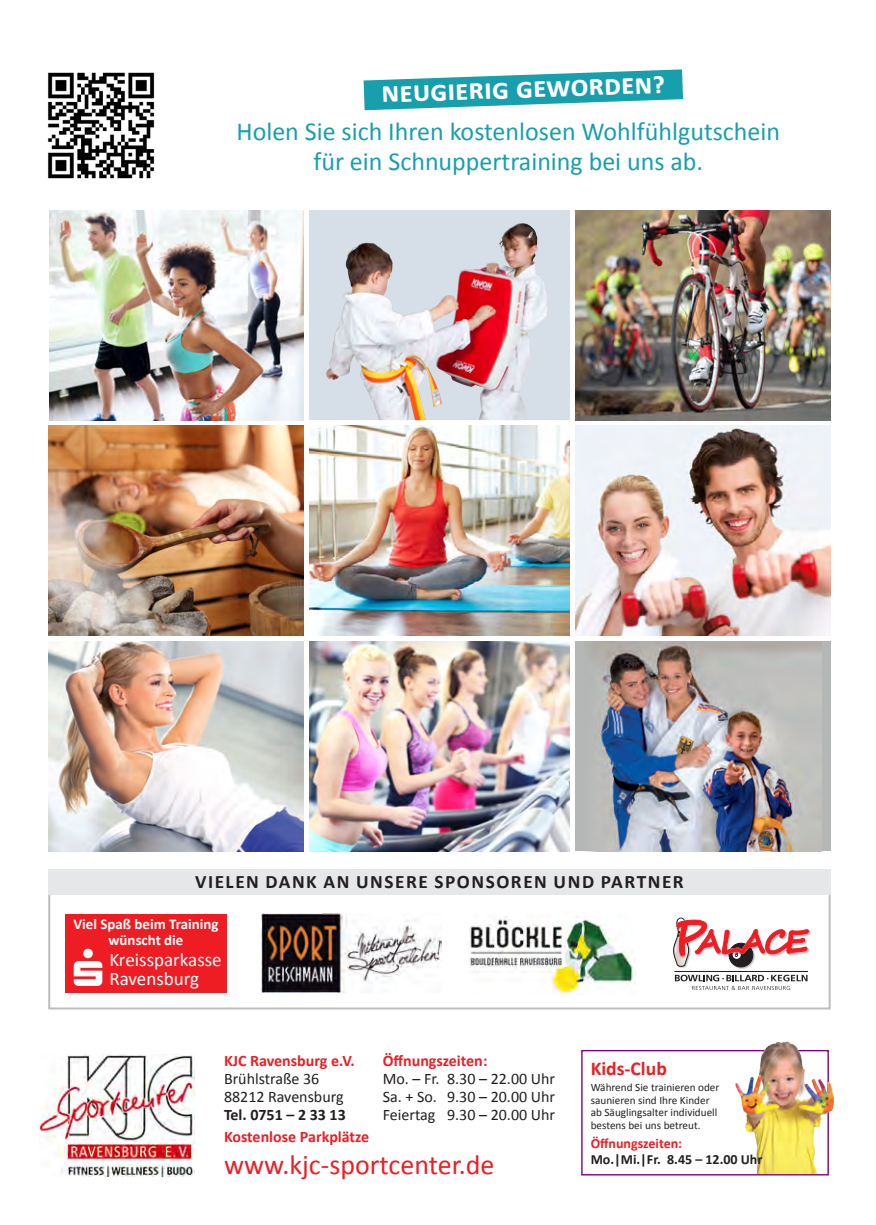
<style>
.page{position:relative;width:876px;height:1225px;background:#fff}
.page>*{position:absolute;margin:0;border:0;box-sizing:border-box;transform-origin:0 0}
.t1{font:700 30px "Calibri";color:#fff}
.t2{font:28px "Calibri";color:#ee1d23}
.t3{font:26px/30px "Calibri";color:#189fad;text-align:center}
.t4{font:700 19.6px "Calibri";color:#ee1d23}
.t5{font:700 19px "Calibri";letter-spacing:.08em;color:#231f20}
.t6{font:19px/19px "Calibri";color:#fff}
.t7{font:16px/18px "Calibri";color:#231f20;text-align:justify}
.t8{font:700 16px "Calibri";color:#ee1d23}
.t9{font:700 16px "Calibri";color:#231f20}
.t10{font:700 15px/15.8px "Calibri";color:#fff;text-align:center}
.t11{font:700 14px "Calibri";color:#231f20}
.t12{font:700 14px "Calibri";letter-spacing:-.005em;color:#ee1d23}
.t13{font:11.2px/12.6px "Calibri";color:#231f20}
</style>
<div class="page">
<div style="left:48px;top:873px;width:783px;height:136px;border:2px solid #bcbdc0"></div>
<img style="left:40px;top:1055px;width:155px;height:121px">
<div style="left:581px;top:1050px;width:248px;height:125px;border:1px solid #800080"></div>
<img style="left:757px;top:1041px;width:26px;height:40px">
<div style="left:48px;top:869px;width:783px;height:26px;background:#e6e7e9"></div>
<img style="left:261px;top:913px;width:181px;height:80px">
<div style="left:65px;top:914px;width:162px;height:79px;background:#ee1d23"></div>
<svg style="left:83px;top:948px;width:5px;height:8px"></svg>
<svg style="left:309px;top:210px;width:261px;height:210px;background:#d6d8dd"></svg>
<img style="left:326px;top:223px;width:193px;height:156px">
<img style="left:575px;top:426px;width:256px;height:209px">
<img style="left:309px;top:426px;width:261px;height:209px">
<img style="left:48px;top:426px;width:255px;height:209px">
<img style="left:309px;top:641px;width:261px;height:210px">
<img style="left:575px;top:210px;width:256px;height:210px">
<img style="left:48px;top:641px;width:255px;height:210px">
<div style="left:575px;top:641px;width:256px;height:210px;background:#b4b7b6"></div>
<img style="left:591px;top:641px;width:231px;height:210px">
<img style="left:49px;top:210px;width:254px;height:210px">
<img style="left:48px;top:72px;width:107px;height:107px">
<svg style="left:364px;top:69px;width:319px;height:41px"></svg>
<hr style="left:674px;top:971px;width:134px;height:1px;background:#231f20">
<img style="left:734px;top:966px;width:16px;height:3px">
<div style="left:729px;top:943px;width:24px;height:24px;border:1px solid #231f20;border-radius:50%"></div>
<img style="left:677px;top:966px;width:10px;height:2px">
<svg style="left:675px;top:974px;width:132px;height:16px"></svg>
<svg style="left:673px;top:917px;width:136px;height:49px"></svg>
<img style="left:469px;top:916px;width:166px;height:78px">
<h1 class="t1" style="left:381px;top:73px;width:285px;rotate:-2deg">Neugierig geworden?</h1>
<h3 class="t3" style="left:236px;top:115px;width:545px">Holen Sie sich Ihren kostenlosen Wohlfühlgutschein für ein Schnuppertraining bei uns ab.</h3>
<h3 class="t5" style="left:195px;top:869px;width:490px">VIELEN DANK AN UNSERE SPONSOREN UND PARTNER</h3>
<h3 class="t10" style="left:73px;top:916px;width:147px">Viel Spaß beim Training wünscht die</h3>
<h3 class="t6" style="left:109px;top:949px;width:114px">Kreissparkasse<br>Ravensburg</h3>
<h3 class="t8" style="left:383px;top:1050px;width:106px">Öffnungszeiten:</h3>
<h3 class="t7" style="left:383px;top:1068px;width:174px">Mo. – Fr. 8.30 – 22.00 Uhr Sa. + So. 9.30 – 20.00 Uhr Feiertag 9.30 – 20.00 Uhr</h3>
<h3 class="t8" style="left:224px;top:1050px;width:132px">KJC Ravensburg e.V.</h3>
<h3 class="t7" style="left:224px;top:1068px;width:121px">Brühlstraße 36<br>88212 Ravensburg</h3>
<h3 class="t9" style="left:224px;top:1104px;width:123px">Tel. 0751 – 2 33 13</h3>
<h3 class="t8" style="left:224px;top:1126px;width:147px">Kostenlose Parkplätze</h3>
<h2 class="t2" style="left:224px;top:1147px;width:272px">www.kjc-sportcenter.de</h2>
<h3 class="t4" style="left:591px;top:1055px;width:78px">Kids-Club</h3>
<p class="t13" style="left:591px;top:1080px;width:130px">Während Sie trainieren oder saunieren sind Ihre Kinder ab Säuglingsalter individuell bestens bei uns betreut.</p>
<p class="t12" style="left:591px;top:1134px;width:93px">Öffnungszeiten:</p>
<p class="t11" style="left:591px;top:1150px;width:173px">Mo.|Mi.|Fr. 8.45 – 12.00 Uhr</p>
</div>
